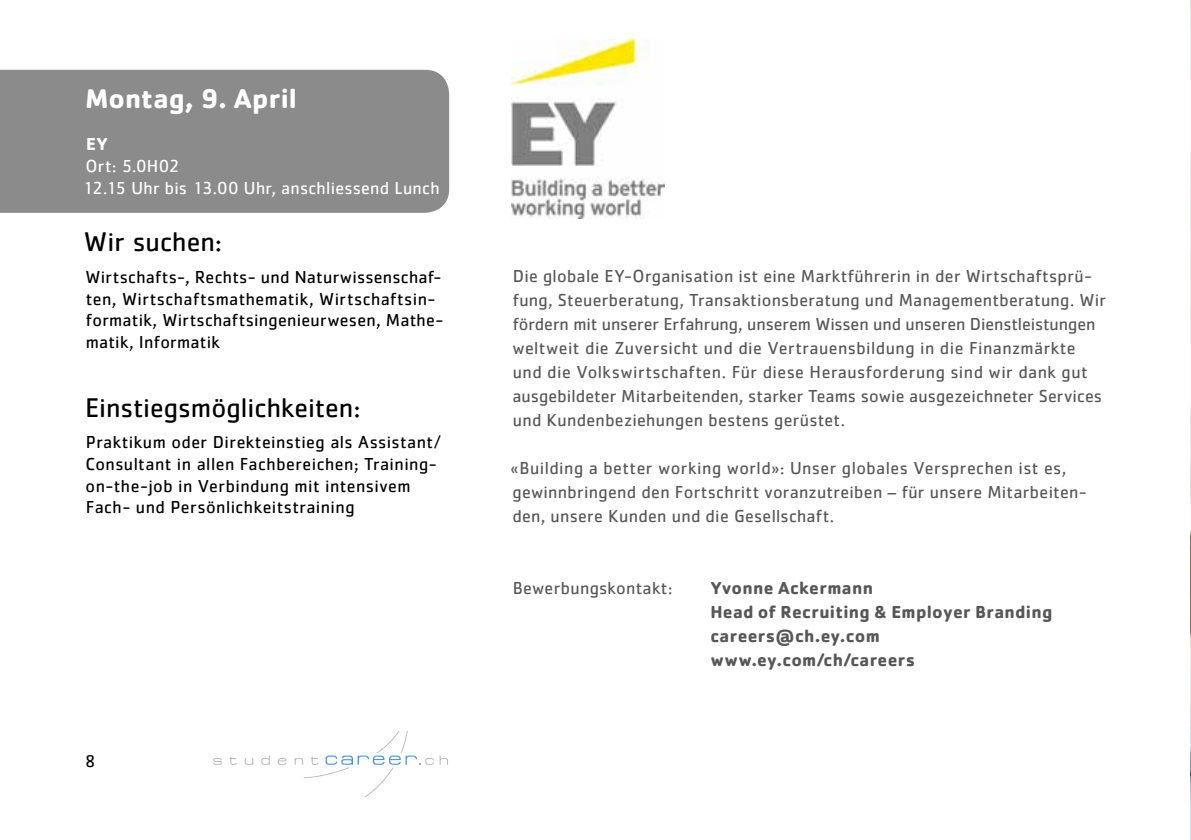
<style>
.page{position:relative;width:1191px;height:840px;background:#fff}
.page>*{position:absolute;margin:0;border:0;box-sizing:border-box;transform-origin:0 0}
.t1{font:28px "Cachet";color:#000}
.t2{font:700 28px "Cachet";letter-spacing:.005em;color:#fff}
.t3{font:18px/24px "Cachet";letter-spacing:.015em;color:#575756}
.t4{font:18px/21.6px "Cachet";letter-spacing:.02em;color:#000}
.t5{font:700 18px/24px "Cachet";letter-spacing:.02em;color:#575756}
.t6{font:18px/21.6px "Cachet";letter-spacing:.015em;color:#fff}
.t7{font:700 18px "Cachet";color:#fff}
.t8{font:17.6px "Cachet";color:#000}
</style>
<div class="page">
<svg style="left:213px;top:758px;width:9px;height:6px"></svg>
<svg style="left:229px;top:757px;width:8px;height:7px"></svg>
<svg style="left:245px;top:758px;width:8px;height:6px"></svg>
<svg style="left:261px;top:755px;width:9px;height:9px"></svg>
<svg style="left:278px;top:758px;width:8px;height:6px"></svg>
<svg style="left:295px;top:730px;width:153px;height:66px"></svg>
<div style="left:0;top:70px;width:449px;height:143px;background:#8c8b8b"></div>
<img style="left:512px;top:40px;width:152px;height:179px">
<img style="left:1190px;top:0;width:1px;height:839px">
<h1 class="t2" style="left:86px;top:80px;width:213px">Montag, 9. April</h1>
<p class="t7" style="left:86px;top:132px;width:23px">EY</p>
<p class="t6" style="left:83px;top:155px;width:358px">Ort: 5.0H02<br>12.15 Uhr bis 13.00 Uhr, anschliessend Lunch</p>
<h1 class="t1" style="left:84px;top:225px;width:139px">Wir suchen:</h1>
<p class="t4" style="left:85px;top:265px;width:359px">Wirtschafts-, Rechts- und Naturwissenschaf&shy;ten, Wirtschaftsmathematik, Wirtschaftsin&shy;formatik, Wirtschaftsingenieurwesen, Mathe&shy;matik, Informatik</p>
<h1 class="t1" style="left:85px;top:391px;width:277px">Einstiegsmöglichkeiten:</h1>
<p class="t4" style="left:85px;top:431px;width:357px">Praktikum oder Direkteinstieg als Assistant/ Consultant in allen Fachbereichen; Training&shy;on-the-job in Verbindung mit intensivem Fach- und Persönlichkeitstraining</p>
<p class="t8" style="left:85px;top:750px;width:12px">8</p>
<p class="t3" style="left:512px;top:263px;width:595px">Die globale EY-Organisation ist eine Marktführerin in der Wirtschaftsprü&shy;fung, Steuerberatung, Transaktionsberatung und Managementberatung. Wir fördern mit unserer Erfahrung, unserem Wissen und unseren Dienstleistungen weltweit die Zuversicht und die Vertrauensbildung in die Finanzmärkte und die Volkswirtschaften. Für diese Herausforderung sind wir dank gut ausgebildeter Mitarbeitenden, starker Teams sowie ausgezeichneter Services und Kundenbeziehungen bestens gerüstet.</p>
<p class="t3" style="left:510px;top:455px;width:578px">«Building a better working world»: Unser globales Versprechen ist es, gewinnbringend den Fortschritt voranzutreiben – für unsere Mitarbeiten&shy;den, unsere Kunden und die Gesellschaft.</p>
<p class="t3" style="left:513px;top:575px;width:161px">Bewerbungskontakt:</p>
<p class="t5" style="left:710px;top:574px;width:343px">Yvonne Ackermann<br>Head of Recruiting &amp; Employer Branding careers@ch.ey.com www.ey.com/ch/careers</p>
</div>
